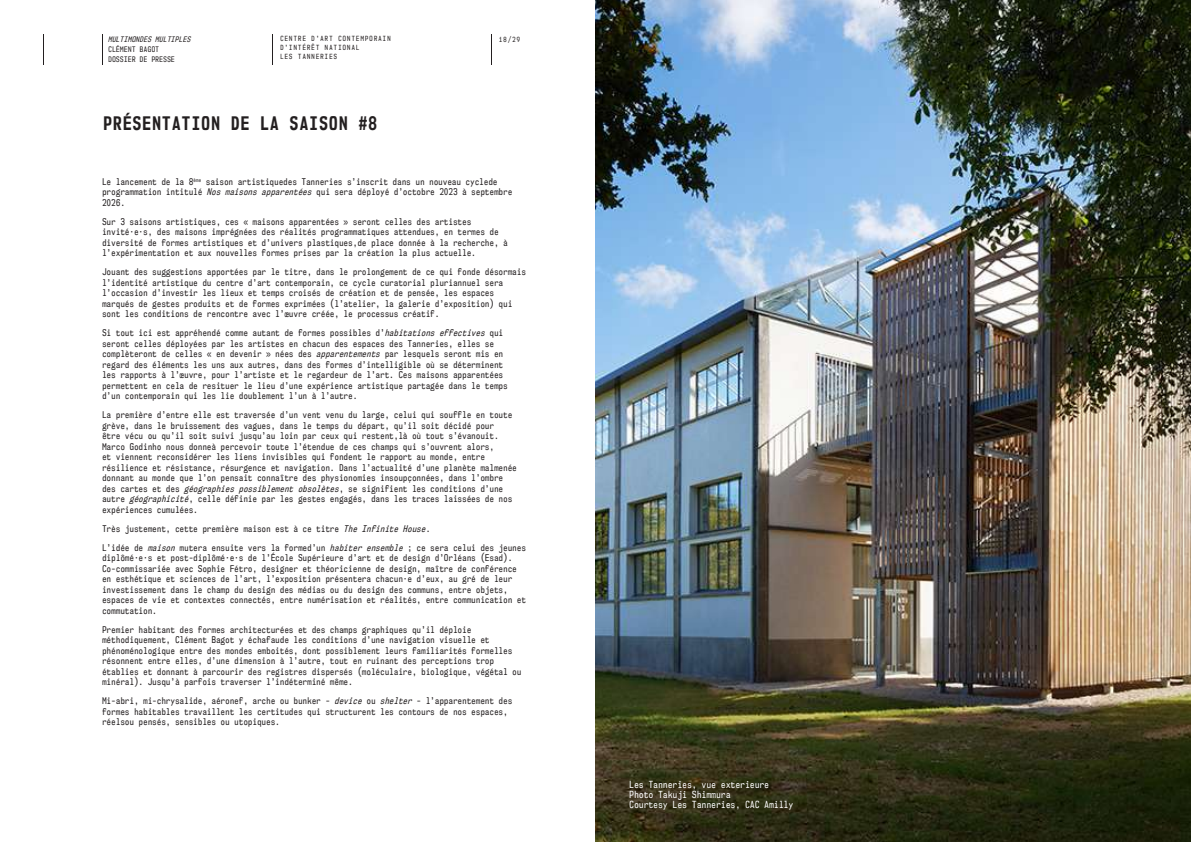
<style>
.page{position:relative;width:1191px;height:842px;background:#fff}
.page>*{position:absolute;margin:0;border:0;box-sizing:border-box;transform-origin:0 0}
.t1{font:700 17.5px "NK57 Monospace Cd Rg";letter-spacing:.075em;color:#231f20}
.t2{font:9px/10px "NK57 Monospace Cd Rg";letter-spacing:.05em;color:#fff}
.t3{font:8.5px/10.5px "NK57 Monospace Cd Rg";letter-spacing:.05em;color:#231f20}
.t4{font:7px/10px "NK57 Monospace Cd Rg";letter-spacing:.075em;color:#231f20}
.t5{font:italic 7px "NK57 Monospace Cd Rg";letter-spacing:.075em;color:#231f20}
.t6{font:6.5px/9px "NK57 Monospace Cd Rg";letter-spacing:.2em;color:#231f20}
.s1{font-style:italic}
</style>
<div class="page">
<hr style="left:102px;top:34px;width:1px;height:30px;background:#231f20">
<hr style="left:272px;top:34px;width:1px;height:30px;background:#231f20">
<hr style="left:43px;top:34px;width:1px;height:30px;background:#231f20">
<hr style="left:491px;top:34px;width:1px;height:30px;background:#231f20">
<img style="left:595px;top:0;width:596px;height:842px">
<p class="t5" style="left:108px;top:35px;width:83px">MULTIMONDES MULTIPLES</p>
<p class="t4" style="left:108px;top:44px;width:68px">CLÉMENT BAGOT<br>DOSSIER DE PRESSE</p>
<p class="t6" style="left:280px;top:34px;width:112px">CENTRE D’ART CONTEMPORAIN<br>D’INTÉRÊT NATIONAL<br>LES TANNERIES</p>
<p class="t6" style="left:499px;top:35px;width:22px">18/29</p>
<h1 class="t1" style="left:103px;top:113px;width:275px">PRÉSENTATION DE LA SAISON #8</h1>
<p class="t3" style="left:102px;top:176px;width:411px">Le lancement de la 8<sup>ème</sup> saison artistiquedes Tanneries s’inscrit dans un nouveau cyclede programmation intitulé <span class="s1">Nos maisons apparentées</span> qui sera déployé d’octobre 2023 à septembre<br>2026.</p>
<p class="t3" style="left:102px;top:216px;width:407px">Sur 3 saisons artistiques, ces « maisons apparentées » seront celles des artistes invité·e·s, des maisons imprégnées des réalités programmatiques attendues, en termes de diversité de formes artistiques et d’univers plastiques,de place donnée à la recherche, à l’expérimentation et aux nouvelles formes prises par la création la plus actuelle.</p>
<p class="t3" style="left:102px;top:267px;width:425px">Jouant des suggestions apportées par le titre, dans le prolongement de ce qui fonde désormais l’identité artistique du centre d’art contemporain, ce cycle curatorial pluriannuel sera l’occasion d’investir les lieux et temps croisés de création et de pensée, les espaces marqués de gestes produits et de formes exprimées (l’atelier, la galerie d’exposition) qui sont les conditions de rencontre avec l’œuvre créée, le processus créatif.</p>
<p class="t3" style="left:102px;top:328px;width:407px">Si tout ici est appréhendé comme autant de formes possibles d’<span class="s1">habitations effectives</span> qui seront celles déployées par les artistes en chacun des espaces des Tanneries, elles se complèteront de celles « en devenir » nées des <span class="s1">apparentements</span> par lesquels seront mis en regard des éléments les uns aux autres, dans des formes d’intelligible où se déterminent les rapports à l’œuvre, pour l’artiste et le regardeur de l’art. Ces maisons apparentées permettent en cela de resituer le lieu d’une expérience artistique partagée dans le temps d’un contemporain qui les lie doublement l’un à l’autre.</p>
<p class="t3" style="left:102px;top:410px;width:416px">La première d’entre elle est traversée d’un vent venu du large, celui qui souffle en toute grève, dans le bruissement des vagues, dans le temps du départ, qu’il soit décidé pour<br>être vécu ou qu’il soit suivi jusqu’au loin par ceux qui restent,là où tout s’évanouit.<br>Marco Godinho nous donneà percevoir toute l’étendue de ces champs qui s’ouvrent alors,<br>et viennent reconsidérer les liens invisibles qui fondent le rapport au monde, entre résilience et résistance, résurgence et navigation. Dans l’actualité d’une planète malmenée donnant au monde que l’on pensait connaître des physionomies insoupçonnées, dans l’ombre des cartes et des <span class="s1">géographies possiblement obsolètes</span>, se signifient les conditions d’une autre <span class="s1">géographicité</span>, celle définie par les gestes engagés, dans les traces laissées de nos expériences cumulées.</p>
<p class="t3" style="left:102px;top:523px;width:329px">Très justement, cette première maison est à ce titre <span class="s1">The Infinite House</span>.</p>
<p class="t3" style="left:102px;top:542px;width:425px">L’idée de <span class="s1">maison</span> mutera ensuite vers la formed’un <span class="s1">habiter ensemble</span> ; ce sera celui des jeunes diplômé·e·s et post-diplômé·e·s de l’École Supérieure d’art et de design d’Orléans (Esad).<br>Co-commissariée avec Sophie Fétro, designer et théoricienne de design, maître de conférence en esthétique et sciences de l’art, l’exposition présentera chacun·e d’eux, au gré de leur investissement dans le champ du design des médias ou du design des communs, entre objets, espaces de vie et contextes connectés, entre numérisation et réalités, entre communication et commutation.</p>
<p class="t3" style="left:102px;top:624px;width:420px">Premier habitant des formes architecturées et des champs graphiques qu’il déploie méthodiquement, Clément Bagot y échafaude les conditions d’une navigation visuelle et phénoménologique entre des mondes emboités, dont possiblement leurs familiarités formelles résonnent entre elles, d’une dimension à l’autre, tout en ruinant des perceptions trop établies et donnant à parcourir des registres dispersés (moléculaire, biologique, végétal ou minéral). Jusqu’à parfois traverser l’indéterminé même.</p>
<p class="t3" style="left:102px;top:696px;width:411px">Mi-abri, mi-chrysalide, aéronef, arche ou bunker - <span class="s1">device</span> ou <span class="s1">shelter</span> - l’apparentement des formes habitables travaillent les certitudes qui structurent les contours de nos espaces, réelsou pensés, sensibles ou utopiques.</p>
<p class="t2" style="left:629px;top:779px;width:165px">Les Tanneries, vue exterieure<br>Photo Takuji Shimmura<br>Courtesy Les Tanneries, CAC Amilly</p>
</div>
